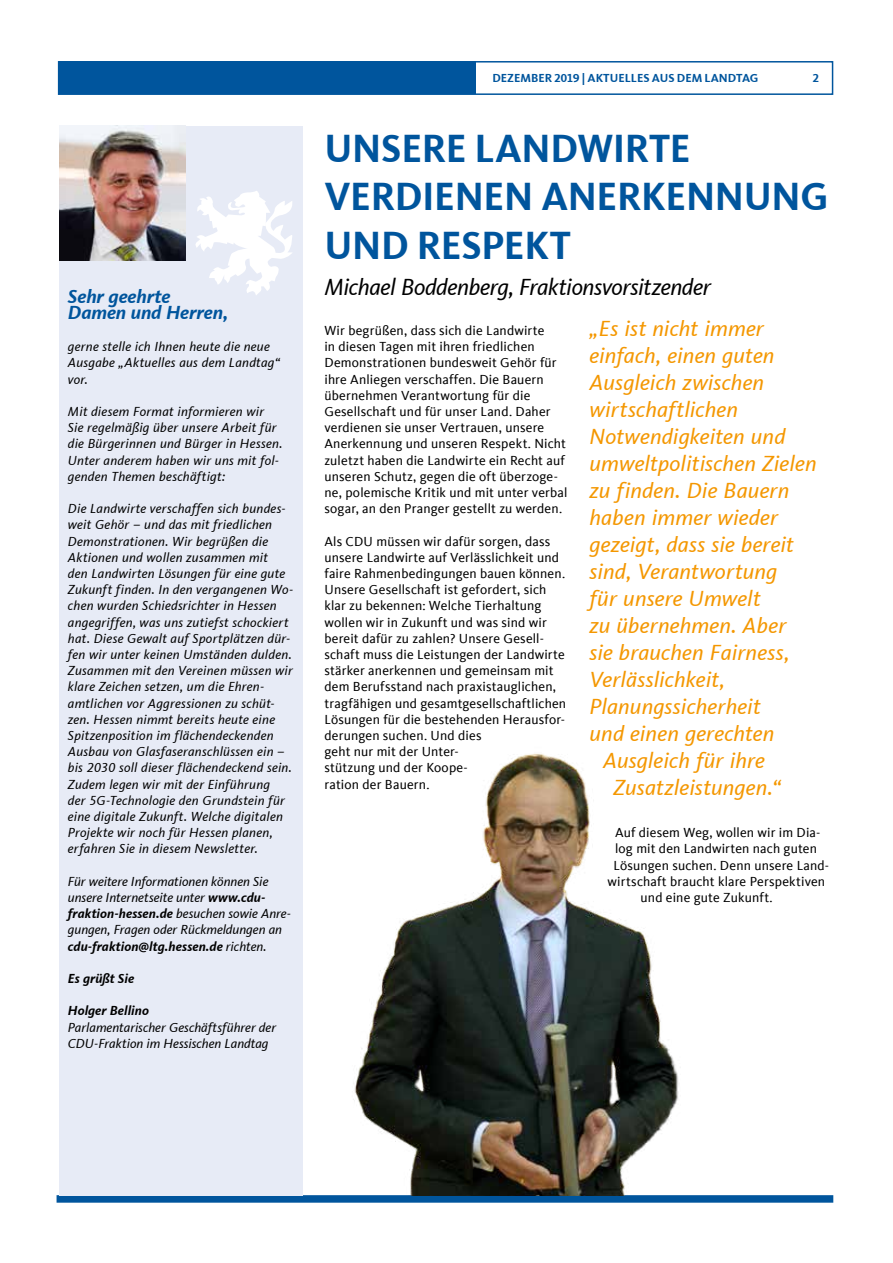
<style>
.page{position:relative;width:893px;height:1263px;background:#fff}
.page>*{position:absolute;margin:0;border:0;box-sizing:border-box;transform-origin:0 0}
.t1{font:700 40.5px/48.6px "CDU Kievit Tab";letter-spacing:-.01em;color:#00559d}
.t2{font:italic 24px "CDU Kievit Tab";letter-spacing:-.015em;color:#000}
.t3{font:italic 22.5px "CDU Kievit Tab";letter-spacing:.005em;color:#f49700}
.t4{font:italic 700 19.5px/16.2px "CDU Kievit Tab";letter-spacing:-.005em;color:#00559d}
.t5{font:13.5px/16.2px "CDU Kievit Tab";letter-spacing:.01em;color:#000}
.t6{font:italic 13.5px/16.2px "CDU Kievit Tab";letter-spacing:.02em;color:#000}
.t7{font:italic 13.5px/16.2px "CDU Kievit Tab";color:#000}
.t8{font:italic 700 13.5px "CDU Kievit Tab";letter-spacing:.005em;color:#000}
.t9{font:700 12px "CDU Kievit Tab";color:#00559d}
.s1{font-weight:700}
</style>
<div class="page">
<div style="left:57px;top:1195px;width:776px;height:8px;background:#00559d"></div>
<div style="left:59px;top:126px;width:244px;height:1069px;background:#e7ebf6"></div>
<img style="left:59px;top:126px;width:127px;height:134px">
<svg style="left:195px;top:191px;width:97px;height:104px"></svg>
<div style="left:58px;top:61px;width:775px;height:34px;border:2px solid #00559d"></div>
<div style="left:59px;top:61px;width:417px;height:33px;background:#00559d"></div>
<img style="left:353px;top:753px;width:326px;height:442px">
<h3 class="t4" style="left:68px;top:288px;width:162px">Sehr geehrte<br>Damen und Herren,</h3>
<p class="t6" style="left:68px;top:339px;width:213px">gerne stelle ich Ihnen heute die neue<br>Ausgabe „Aktuelles aus dem Landtag“ vor.</p>
<p class="t6" style="left:68px;top:403px;width:216px">Mit diesem Format informieren wir Sie regelmäßig über unsere Arbeit für die Bürgerinnen und Bürger in Hessen.<br>Unter anderem haben wir uns mit fol&shy;genden Themen beschäftigt:</p>
<p class="t6" style="left:68px;top:501px;width:227px">Die Landwirte verschaffen sich bundes&shy;weit Gehör – und das mit friedlichen Demonstrationen. Wir begrüßen die Aktionen und wollen zusammen mit<br>den Landwirten Lösungen für eine gute Zukunft finden. In den vergangenen Wo&shy;chen wurden Schiedsrichter in Hessen angegriffen, was uns zutiefst schockiert hat. Diese Gewalt auf Sportplätzen dür&shy;fen wir unter keinen Umständen dulden.<br>Zusammen mit den Vereinen müssen wir klare Zeichen setzen, um die Ehren&shy;amtlichen vor Aggressionen zu schüt&shy;zen. Hessen nimmt bereits heute eine Spitzenposition im flächendeckenden Ausbau von Glasfaseranschlüssen ein – bis 2030 soll dieser flächendeckend sein.<br>Zudem legen wir mit der Einführung<br>der 5G-Technologie den Grundstein für eine digitale Zukunft. Welche digitalen Projekte wir noch für Hessen planen, erfahren Sie in diesem Newsletter.</p>
<p class="t7" style="left:68px;top:873px;width:224px">Für weitere Informationen können Sie unsere Internetseite unter <span class="s1">www.cdu&shy;fraktion-hessen.de</span> besuchen sowie Anre&shy;gungen, Fragen oder Rückmeldungen an <span class="s1">cdu-fraktion@ltg.hessen.de</span> richten.</p>
<p class="t8" style="left:68px;top:970px;width:68px">Es grüßt Sie</p>
<p class="t8" style="left:68px;top:1003px;width:82px">Holger Bellino</p>
<p class="t7" style="left:68px;top:1019px;width:210px">Parlamentarischer Geschäftsführer der<br>CDU-Fraktion im Hessischen Landtag</p>
<p class="t9" style="left:492px;top:71px;width:267px">DEZEMBER 2019 | AKTUELLES AUS DEM LANDTAG</p>
<p class="t9" style="left:813px;top:71px;width:8px">2</p>
<h1 class="t1" style="left:324px;top:124px;width:505px">UNSERE LANDWIRTE<br>VERDIENEN ANERKENNUNG<br>UND RESPEKT</h1>
<h2 class="t2" style="left:324px;top:273px;width:388px">Michael Boddenberg, Fraktionsvorsitzender</h2>
<p class="t5" style="left:324px;top:322px;width:244px">Wir begrüßen, dass sich die Landwirte<br>in diesen Tagen mit ihren friedlichen Demonstrationen bundesweit Gehör für ihre Anliegen verschaffen. Die Bauern übernehmen Verantwortung für die Gesellschaft und für unser Land. Daher verdienen sie unser Vertrauen, unsere Anerkennung und unseren Respekt. Nicht zuletzt haben die Landwirte ein Recht auf unseren Schutz, gegen die oft überzoge&shy;ne, polemische Kritik und mit unter verbal sogar, an den Pranger gestellt zu werden.</p>
<p class="t5" style="left:324px;top:533px;width:243px">Als CDU müssen wir dafür sorgen, dass unsere Landwirte auf Verlässlichkeit und faire Rahmenbedingungen bauen können.<br>Unsere Gesellschaft ist gefordert, sich klar zu bekennen: Welche Tierhaltung wollen wir in Zukunft und was sind wir bereit dafür zu zahlen? Unsere Gesell&shy;schaft muss die Leistungen der Landwirte stärker anerkennen und gemeinsam mit dem Berufsstand nach praxistauglichen, tragfähigen und gesamtgesellschaftlichen Lösungen für die bestehenden Herausfor&shy;derungen suchen. Und dies<br>geht nur mit der Unter-<br>stützung und der Koope-<br>ration der Bauern.</p>
<h3 class="t3" style="left:589px;top:315px;width:176px">„Es ist nicht immer</h3>
<h3 class="t3" style="left:589px;top:342px;width:187px">einfach, einen guten</h3>
<h3 class="t3" style="left:589px;top:369px;width:176px">Ausgleich zwischen</h3>
<h3 class="t3" style="left:589px;top:396px;width:150px">wirtschaftlichen</h3>
<h3 class="t3" style="left:589px;top:423px;width:197px">Notwendigkeiten und</h3>
<h3 class="t3" style="left:589px;top:450px;width:229px">umweltpolitischen Zielen</h3>
<h3 class="t3" style="left:589px;top:477px;width:201px">zu finden. Die Bauern</h3>
<h3 class="t3" style="left:589px;top:504px;width:190px">haben immer wieder</h3>
<h3 class="t3" style="left:589px;top:531px;width:206px">gezeigt, dass sie bereit</h3>
<h3 class="t3" style="left:589px;top:558px;width:189px">sind, Verantwortung</h3>
<h3 class="t3" style="left:589px;top:585px;width:173px">für unsere Umwelt</h3>
<h3 class="t3" style="left:589px;top:612px;width:198px">zu übernehmen. Aber</h3>
<h3 class="t3" style="left:589px;top:639px;width:202px">sie brauchen Fairness,</h3>
<h3 class="t3" style="left:589px;top:666px;width:137px">Verlässlichkeit,</h3>
<h3 class="t3" style="left:589px;top:693px;width:173px">Planungssicherheit</h3>
<h3 class="t3" style="left:589px;top:720px;width:186px">und einen gerechten</h3>
<h3 class="t3" style="left:603px;top:747px;width:163px">Ausgleich für ihre</h3>
<h3 class="t3" style="left:613px;top:774px;width:168px">Zusatzleistungen.“</h3>
<p class="t5" style="left:615px;top:825px;width:207px">Auf diesem Weg, wollen wir im Dia-</p>
<p class="t5" style="left:615px;top:841px;width:203px">log mit den Landwirten nach guten</p>
<p class="t5" style="left:613px;top:857px;width:217px">Lösungen suchen. Denn unsere Land-</p>
<p class="t5" style="left:607px;top:873px;width:219px">wirtschaft braucht klare Perspektiven</p>
<p class="t5" style="left:640px;top:889px;width:134px">und eine gute Zukunft.</p>
</div>
